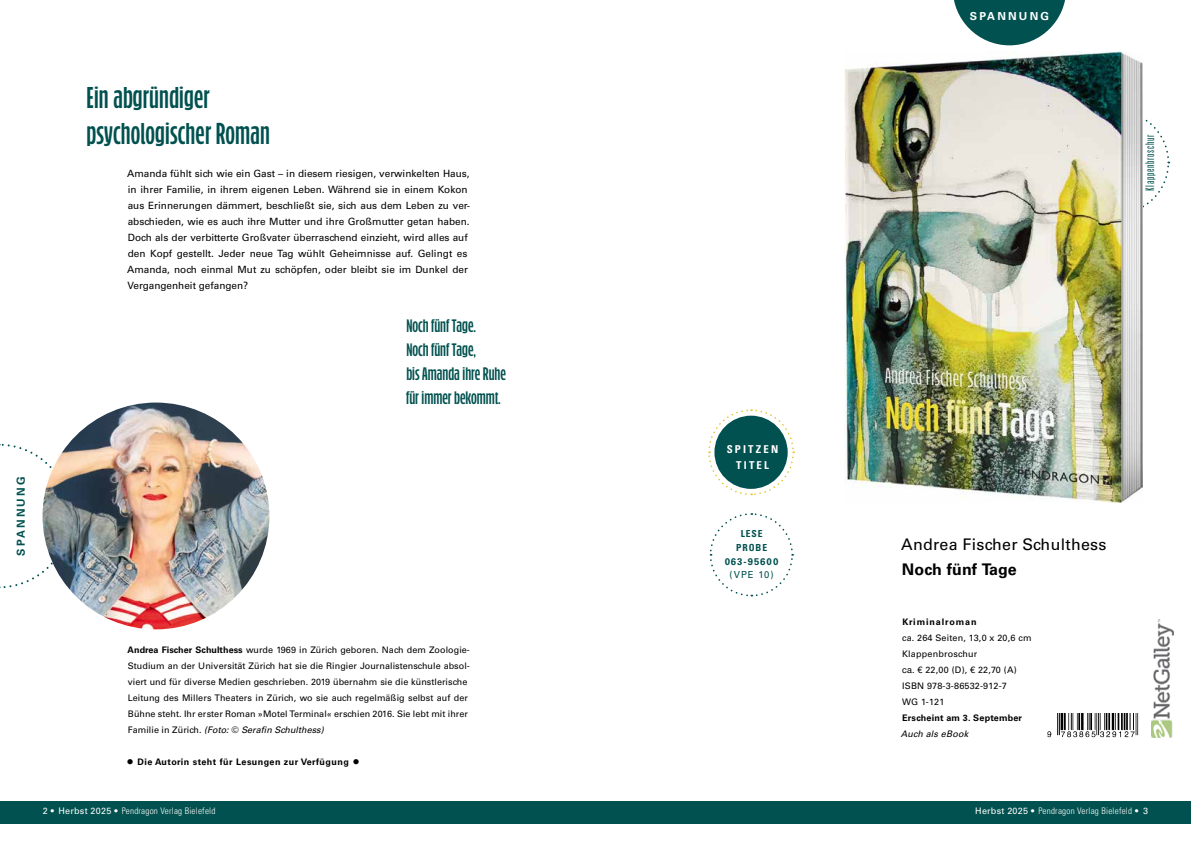
<style>
.page{position:relative;width:1191px;height:842px;background:#fff}
.page>*{position:absolute;margin:0;border:0;box-sizing:border-box;transform-origin:0 0}
.t1{font:700 30px/36px "Bufalino";letter-spacing:.005em;color:#00514f}
.t2{font:700 18px/24px "Bufalino";color:#00514f}
.t3{font:16px "Univers LT Pro 55 Roman";letter-spacing:.015em;color:#000}
.t4{font:700 16px "Univers LT Pro 65";letter-spacing:.01em;color:#000}
.t5{font:12px "Univers LT Pro Light Ult Cond";letter-spacing:.06em;color:#00514f}
.t6{font:700 11px "Univers LT Pro 65";letter-spacing:.2em;color:#00514f}
.t7{font:700 11px "Univers LT Pro 65";letter-spacing:.2em;color:#fff}
.t8{font:700 condensed 10.8px/16.3px "Univers LT Pro";letter-spacing:.2em;color:#fff;text-align:center}
.t9{font:10px/16px "Univers LT Pro 55 Roman";color:#000}
.t10{font:700 condensed 9.7px/13.7px "Univers LT Pro";letter-spacing:.1em;color:#00514f;text-align:center}
.t11{font:700 9.7px "Univers LT Pro 65";letter-spacing:.1em;color:#00514f}
.t12{font:9.7px "Univers LT Pro 55 Roman";color:#00514f}
.t13{font:9px/16px "Univers LT Pro 55 Roman";letter-spacing:.005em;color:#000}
.t14{font:300 condensed 9px "Univers LT Pro";letter-spacing:.025em;color:#fff}
.t15{font:italic 9px "Univers LT Pro 55";letter-spacing:.005em;color:#000}
.t16{font:700 9px "Univers LT Pro 65";letter-spacing:.05em;color:#000}
.t17{font:700 9px "Univers LT Pro 65";letter-spacing:.02em;color:#000}
.t18{font:700 9px "Univers LT Pro 65";letter-spacing:.1em;color:#000}
.s1{font-family:"Univers LT Pro 65";font-weight:700}
.s2{font-family:"Univers LT Pro 55 Roman";font-style:normal}
.s3{font-family:"Helvetica Neue"}
.s4{font-family:"Univers LT Pro 55 Roman";font-weight:400;font-stretch:normal}
</style>
<div class="page">
<svg style="left:708px;top:409px;width:87px;height:87px"></svg>
<div style="left:714px;top:416px;width:73px;height:73px;background:#00514f;border-radius:50%"></div>
<svg style="left:1142px;top:110px;width:28px;height:105px"></svg>
<div style="left:0;top:801px;width:1191px;height:22px;background:#00514f"></div>
<svg style="left:0;top:443px;width:69px;height:146px"></svg>
<img style="left:43px;top:403px;width:226px;height:226px;border-radius:113px">
<svg style="left:954px;top:0;width:111px;height:45px"></svg>
<img style="left:844px;top:51px;width:298px;height:452px">
<img style="left:1047px;top:713px;width:92px;height:25px">
<svg style="left:709px;top:513px;width:85px;height:84px"></svg>
<img style="left:1151px;top:619px;width:22px;height:118px">
<p class="t7" style="left:970px;top:8px;width:81px">SPANNUNG</p>
<p class="t6" style="left:13px;top:556px;width:81px;rotate:-90deg">SPANNUNG</p>
<h1 class="t1" style="left:87px;top:82px;width:185px">Ein abgründiger psychologischer Roman</h1>
<p class="t9" style="left:127px;top:165px;width:344px">Amanda fühlt sich wie ein Gast – in diesem riesigen, verwinkelten Haus, in ihrer Familie, in ihrem eigenen Leben. Während sie in einem Kokon aus Erinnerungen dämmert, beschließt sie, sich aus dem Leben zu ver&shy;abschieden, wie es auch ihre Mutter und ihre Großmutter getan haben.<br>Doch als der verbitterte Großvater überraschend einzieht, wird alles auf den Kopf gestellt. Jeder neue Tag wühlt Geheimnisse auf. Gelingt es Amanda, noch einmal Mut zu schöpfen, oder bleibt sie im Dunkel der Vergangenheit gefangen?</p>
<h2 class="t2" style="left:406px;top:315px;width:101px">Noch fünf Tage.<br>Noch fünf Tage,<br>bis Amanda ihre Ruhe für immer bekommt.</h2>
<p class="t13" style="left:128px;top:641px;width:344px"><span class="s1">Andrea Fischer Schulthess</span> wurde 1969 in Zürich geboren. Nach dem Zoologie-Studium an der Universität Zürich hat sie die Ringier Journalistenschule absol&shy;viert und für diverse Medien geschrieben. 2019 übernahm sie die künstlerische Leitung des Millers Theaters in Zürich, wo sie auch regelmäßig selbst auf der Bühne steht. Ihr erster Roman »Motel Terminal« erschien 2016. Sie lebt mit ihrer</p>
<p class="t15" style="left:128px;top:723px;width:197px"><span class="s2">Familie in Zürich.</span> (Foto: © Serafin Schulthess)</p>
<p class="t16" style="left:127px;top:755px;width:234px">● Die Autorin steht für Lesungen zur Verfügung ●</p>
<p class="t8" style="left:726px;top:441px;width:53px">SPITZEN<br>TITEL</p>
<p class="t10" style="left:736px;top:527px;width:32px">LESE<br>PROBE</p>
<p class="t11" style="left:724px;top:554px;width:55px">063-95600</p>
<p class="t12" style="left:729px;top:568px;width:45px">(VPE 10)</p>
<p class="t5" style="left:1143px;top:191px;width:57px;rotate:-90deg">Klappenbroschur</p>
<h3 class="t3" style="left:901px;top:533px;width:207px">Andrea Fischer Schulthess</h3>
<h3 class="t4" style="left:902px;top:558px;width:116px">Noch fünf Tage</h3>
<p class="t18" style="left:902px;top:615px;width:76px">Kriminalroman</p>
<p class="t13" style="left:902px;top:629px;width:131px">ca. 264 Seiten, 13,0 x 20,6 cm<br>Klappenbroschur<br><span class="s3">ca. €</span> 22,00 (D), <span class="s3">€</span> 22,70 (A)<br>ISBN 978-3-86532-912-7<br>WG 1-121</p>
<p class="t17" style="left:902px;top:711px;width:121px">Erscheint am 3. September</p>
<p class="t15" style="left:900px;top:727px;width:69px">Auch als eBook</p>
<p class="t14" style="left:42px;top:805px;width:179px"><span class="s4">14</span> • <span class="s4">Herbst 2022</span> • Pendragon Verlag Bielefeld</p>
<p class="t14" style="left:43px;top:805px;width:174px"><span class="s4">2</span> • <span class="s4">Herbst 2025</span> • Pendragon Verlag Bielefeld</p>
<p class="t14" style="left:975px;top:805px;width:174px"><span class="s4">Herbst 2025</span> • Pendragon Verlag Bielefeld • <span class="s4">3</span></p>
</div>
